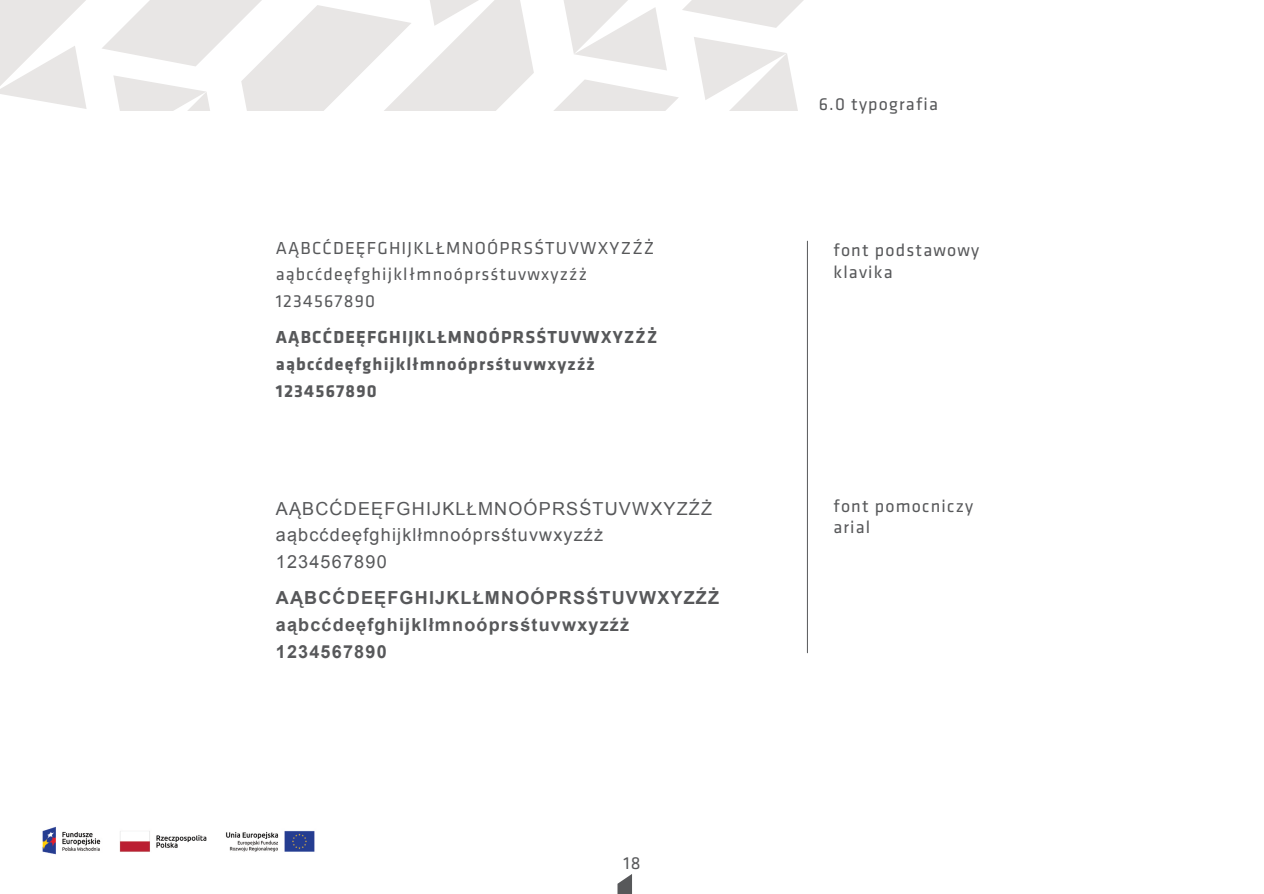
<style>
.page{position:relative;width:1264px;height:894px;background:#fff}
.page>*{position:absolute;margin:0;border:0;box-sizing:border-box;transform-origin:0 0}
.t1{font:18px/26.7px "Klavika";letter-spacing:.065em;color:#57585a}
.t2{font:18px/26.7px "Arial";letter-spacing:.065em;color:#57585a}
.t3{font:700 18px/26.7px "Klavika";letter-spacing:.065em;color:#57585a}
.t4{font:700 18px/26.7px "Arial";letter-spacing:.065em;color:#57585a}
</style>
<div class="page">
<svg style="left:0;top:0;width:804px;height:111px"></svg>
<svg style="left:617px;top:874px;width:15px;height:19px"></svg>
<hr style="left:807px;top:241px;width:1px;height:411px;background:#57585a">
<img style="left:42px;top:826px;width:273px;height:29px">
<p class="t1" style="left:276px;top:236px;width:380px">AĄBCĆDEĘFGHIJKLŁMNOÓPRSŚTUVWXYZŹŻ aąbcćdeęfghijklłmnoóprsśtuvwxyzźż<br>1234567890</p>
<p class="t3" style="left:276px;top:325px;width:383px">AĄBCĆDEĘFGHIJKLŁMNOÓPRSŚTUVWXYZŹŻ aąbcćdeęfghijklłmnoóprsśtuvwxyzźż<br>1234567890</p>
<p class="t2" style="left:276px;top:496px;width:438px">AĄBCĆDEĘFGHIJKLŁMNOÓPRSŚTUVWXYZŹŻ aąbcćdeęfghijklłmnoóprsśtuvwxyzźż<br>1234567890</p>
<p class="t4" style="left:276px;top:586px;width:445px">AĄBCĆDEĘFGHIJKLŁMNOÓPRSŚTUVWXYZŹŻ aąbcćdeęfghijklłmnoóprsśtuvwxyzźż<br>1234567890</p>
<p class="t1" style="left:623px;top:851px;width:19px">18</p>
<p class="t1" style="left:818px;top:92px;width:121px">6.0 typografia</p>
<p class="t1" style="left:833px;top:241px;width:147px;line-height:21.6px">font podstawowy klavika</p>
<p class="t1" style="left:833px;top:496px;width:141px;line-height:21.6px">font pomocniczy arial</p>
</div>
